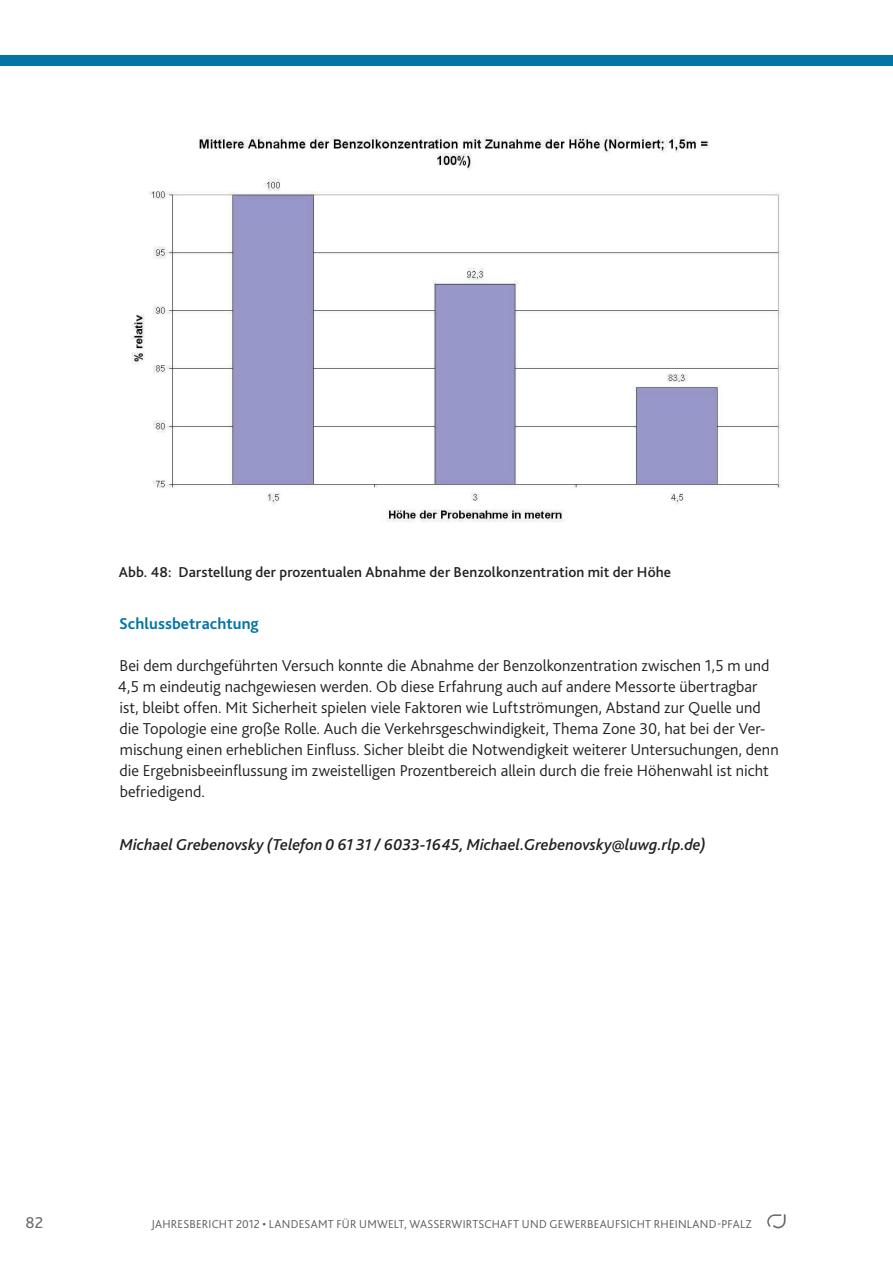
<style>
.page{position:relative;width:893px;height:1263px;background:#fff}
.page>*{position:absolute;margin:0;border:0;box-sizing:border-box;transform-origin:0 0}
.t1{font:300 16.5px/21px "Bliss 2";color:#231f20}
.t2{font:italic 500 16.5px "Bliss 2";color:#231f20}
.t3{font:700 16.5px "Bliss 2";color:#0075a5}
.t4{font:16.5px "Bliss 2";color:#6c6d70}
.t5{font:500 15px "Bliss 2";letter-spacing:.01em;color:#231f20}
.t6{font:300 12px "Bliss 2";letter-spacing:.02em;color:#57585a}
</style>
<div class="page">
<div style="left:0;top:55px;width:893px;height:11px;background:#0075a5"></div>
<svg style="left:767px;top:1214px;width:19px;height:14px"></svg>
<img style="left:132px;top:136px;width:649px;height:386px">
<p class="t5" style="left:119px;top:563px;width:554px">Abb. 48: Darstellung der prozentualen Abnahme der Benzolkonzentration mit der Höhe</p>
<p class="t3" style="left:119px;top:614px;width:141px">Schlussbetrachtung</p>
<p class="t1" style="left:118px;top:655px;width:662px">Bei dem durchgeführten Versuch konnte die Abnahme der Benzolkonzentration zwischen 1,5 m und 4,5 m eindeutig nachgewiesen werden. Ob diese Erfahrung auch auf andere Messorte übertragbar ist, bleibt offen. Mit Sicherheit spielen viele Faktoren wie Luftströmungen, Abstand zur Quelle und die Topologie eine große Rolle. Auch die Verkehrsgeschwindigkeit, Thema Zone 30, hat bei der Ver&shy;mischung einen erheblichen Einfluss. Sicher bleibt die N otwendigkeit weiterer Untersuchungen, denn die Ergebnisbeeinflussung im zweistelligen Prozentbereich allein durch die freie H öhenwahl ist nicht befriedigend.</p>
<p class="t2" style="left:120px;top:834px;width:588px">Michael Grebenovsky (Telefon 0 61 31 / 6033-1645, Michael.Grebenovsky@luwg.rlp.de)</p>
<p class="t4" style="left:26px;top:1212px;width:19px">82</p>
<p class="t6" style="left:151px;top:1216px;width:602px">Jahresbericht 2012 • Landesamt für Umwelt, Wasserwirtschaft u nd Gewerbeau fsicht Rheinland-Pfalz</p>
</div>
